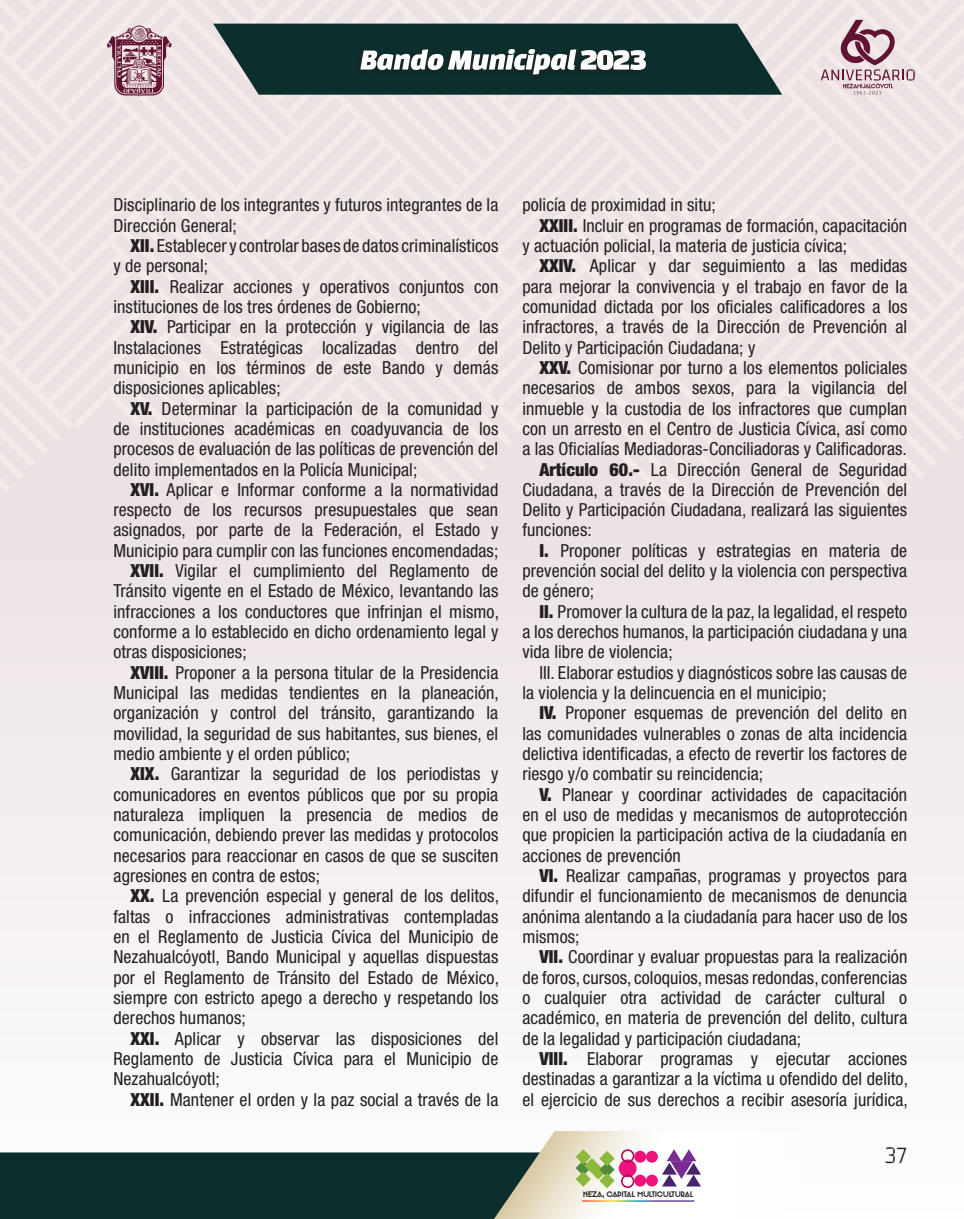
<style>
.page{position:relative;width:964px;height:1219px;background:#f4eeef}
.page>*{position:absolute;margin:0;border:0;box-sizing:border-box;transform-origin:0 0}
.t1{font:italic 30.4px "Changa One";letter-spacing:-.04em;color:#fff}
.t2{font:200 24px "Changa";color:#231f20}
.t3{font:condensed 18px/20.4px "Helvetica Neue LT Std";letter-spacing:.005em;color:#231f20;text-align:justify}
.t4{font:900 7.4px "Artographie";letter-spacing:.02em;color:#231f20}
.s1{font-style:normal}
.s2{font-weight:900}
</style>
<div class="page">
<svg style="left:0;top:0;width:964px;height:509px;fill:#ece2e3"></svg>
<svg style="left:0;top:0;width:1px;height:141px"></svg>
<svg style="left:213px;top:24px;width:569px;height:71px;background:#244140"></svg>
<svg style="left:0;top:1131px;width:816px;height:88px"></svg>
<div style="left:355px;top:48px;width:291px;height:32px;background:#132928"></div>
<svg style="left:107px;top:26px;width:65px;height:71px"></svg>
<svg style="left:821px;top:20px;width:94px;height:74px"></svg>
<h1 class="t1" style="left:360px;top:43px;width:288px">Bando Municipal <span class="s1">2023</span></h1>
<p class="t3" style="left:113px;top:195px;width:386px">Disciplinario de los integrantes y futuros integrantes de la<br>Dirección General;</p>
<p class="t3" style="left:113px;top:235px;width:386px;text-indent:17px"><span class="s2">XII.</span> Establecer y controlar bases de datos criminalísticos y de personal;</p>
<p class="t3" style="left:113px;top:276px;width:386px;text-indent:17px"><span class="s2">XIII.</span> Realizar acciones y operativos conjuntos con instituciones de los tres órdenes de Gobierno;</p>
<p class="t3" style="left:113px;top:317px;width:386px;text-indent:17px"><span class="s2">XIV.</span> Participar en la protección y vigilancia de las Instalaciones Estratégicas localizadas dentro del municipio en los términos de este Bando y demás disposiciones aplicables;</p>
<p class="t3" style="left:113px;top:398px;width:386px;text-indent:17px"><span class="s2">XV.</span> Determinar la participación de la comunidad y de instituciones académicas en coadyuvancia de los procesos de evaluación de las políticas de prevención del delito implementados en la Policía Municipal;</p>
<p class="t3" style="left:113px;top:479px;width:386px;text-indent:17px"><span class="s2">XVI.</span> Aplicar e Informar conforme a la normatividad respecto de los recursos presupuestales que sean asignados, por parte de la Federación, el Estado y Municipio para cumplir con las funciones encomendadas;</p>
<p class="t3" style="left:113px;top:560px;width:387px;text-indent:17px"><span class="s2">XVII.</span> Vigilar el cumplimiento del Reglamento de Tránsito vigente en el Estado de México, levantando las infracciones a los conductores que infrinjan el mismo, conforme a lo establecido en dicho ordenamiento legal y otras disposiciones;</p>
<p class="t3" style="left:113px;top:662px;width:387px;text-indent:17px"><span class="s2">XVIII.</span> Proponer a la persona titular de la Presidencia Municipal las medidas tendientes en la planeación, organización y control del tránsito, garantizando la movilidad, la seguridad de sus habitantes, sus bienes, el medio ambiente y el orden público;</p>
<p class="t3" style="left:113px;top:764px;width:386px;text-indent:17px"><span class="s2">XIX.</span> Garantizar la seguridad de los periodistas y comunicadores en eventos públicos que por su propia naturaleza impliquen la presencia de medios de comunicación, debiendo prever las medidas y protocolos necesarios para reaccionar en casos de que se susciten agresiones en contra de estos;</p>
<p class="t3" style="left:113px;top:886px;width:387px;text-indent:17px"><span class="s2">XX.</span> La prevención especial y general de los delitos, faltas o infracciones administrativas contempladas en el Reglamento de Justicia Cívica del Municipio de Nezahualcóyotl, Bando Municipal y aquellas dispuestas por el Reglamento de Tránsito del Estado de México, siempre con estricto apego a derecho y respetando los derechos humanos;</p>
<p class="t3" style="left:113px;top:1028px;width:386px;text-indent:17px"><span class="s2">XXI.</span> Aplicar y observar las disposiciones del Reglamento de Justicia Cívica para el Municipio de Nezahualcóyotl;</p>
<p class="t3" style="left:130px;top:1089px;width:369px"><span class="s2">XXII.</span> Mantener el orden y la paz social a través de la</p>
<p class="t3" style="left:522px;top:195px;width:195px">policía de proximidad in situ;</p>
<p class="t3" style="left:522px;top:215px;width:386px;text-indent:17px"><span class="s2">XXIII.</span> Incluir en programas de formación, capacitación y actuación policial, la materia de justicia cívica;</p>
<p class="t3" style="left:522px;top:256px;width:386px;text-indent:17px"><span class="s2">XXIV.</span> Aplicar y dar seguimiento a las medidas para mejorar la convivencia y el trabajo en favor de la comunidad dictada por los oficiales calificadores a los infractores, a través de la Dirección de Prevención al Delito y Participación Ciudadana; y</p>
<p class="t3" style="left:522px;top:357px;width:386px;text-indent:17px"><span class="s2">XXV.</span> Comisionar por turno a los elementos policiales necesarios de ambos sexos, para la vigilancia del inmueble y la custodia de los infractores que cumplan con un arresto en el Centro de Justicia Cívica, así como a las Oficialías Mediadoras-Conciliadoras y Calificadoras.</p>
<p class="t3" style="left:522px;top:459px;width:386px;text-indent:17px"><span class="s2">Artículo 60.-</span> La Dirección General de Seguridad Ciudadana, a través de la Dirección de Prevención del Delito y Participación Ciudadana, realizará las siguientes funciones:</p>
<p class="t3" style="left:522px;top:540px;width:386px;text-indent:17px"><span class="s2">I.</span> Proponer políticas y estrategias en materia de prevención social del delito y la violencia con perspectiva de género;</p>
<p class="t3" style="left:522px;top:601px;width:386px;text-indent:17px"><span class="s2">II.</span> Promover la cultura de la paz, la legalidad, el respeto a los derechos humanos, la participación ciudadana y una vida libre de violencia;</p>
<p class="t3" style="left:522px;top:662px;width:386px;text-indent:17px">III. Elaborar estudios y diagnósticos sobre las causas de la violencia y la delincuencia en el municipio;</p>
<p class="t3" style="left:522px;top:703px;width:386px;text-indent:17px"><span class="s2">IV.</span> Proponer esquemas de prevención del delito en las comunidades vulnerables o zonas de alta incidencia delictiva identificadas, a efecto de revertir los factores de riesgo y/o combatir su reincidencia;</p>
<p class="t3" style="left:522px;top:784px;width:386px;text-indent:17px"><span class="s2">V.</span> Planear y coordinar actividades de capacitación en el uso de medidas y mecanismos de autoprotección que propicien la participación activa de la ciudadanía en acciones de prevención</p>
<p class="t3" style="left:522px;top:865px;width:386px;text-indent:17px"><span class="s2">VI.</span> Realizar campañas, programas y proyectos para difundir el funcionamiento de mecanismos de denuncia anónima alentando a la ciudadanía para hacer uso de los mismos;</p>
<p class="t3" style="left:522px;top:947px;width:386px;text-indent:17px"><span class="s2">VII.</span> Coordinar y evaluar propuestas para la realización de foros, cursos, coloquios, mesas redondas, conferencias o cualquier otra actividad de carácter cultural o académico, en materia de prevención del delito, cultura de la legalidad y participación ciudadana;</p>
<p class="t3" style="left:522px;top:1048px;width:387px;text-indent:17px"><span class="s2">VIII.</span> Elaborar programas y ejecutar acciones destinadas a garantizar a la víctima u ofendido del delito, el ejercicio de sus derechos a recibir asesoría jurídica,</p>
<p class="t4" style="left:583px;top:1190px;width:112px">NEZA, CAPITAL MULTICULTURAL</p>
<h2 class="t2" style="left:885px;top:1141px;width:24px">37</h2>
</div>
